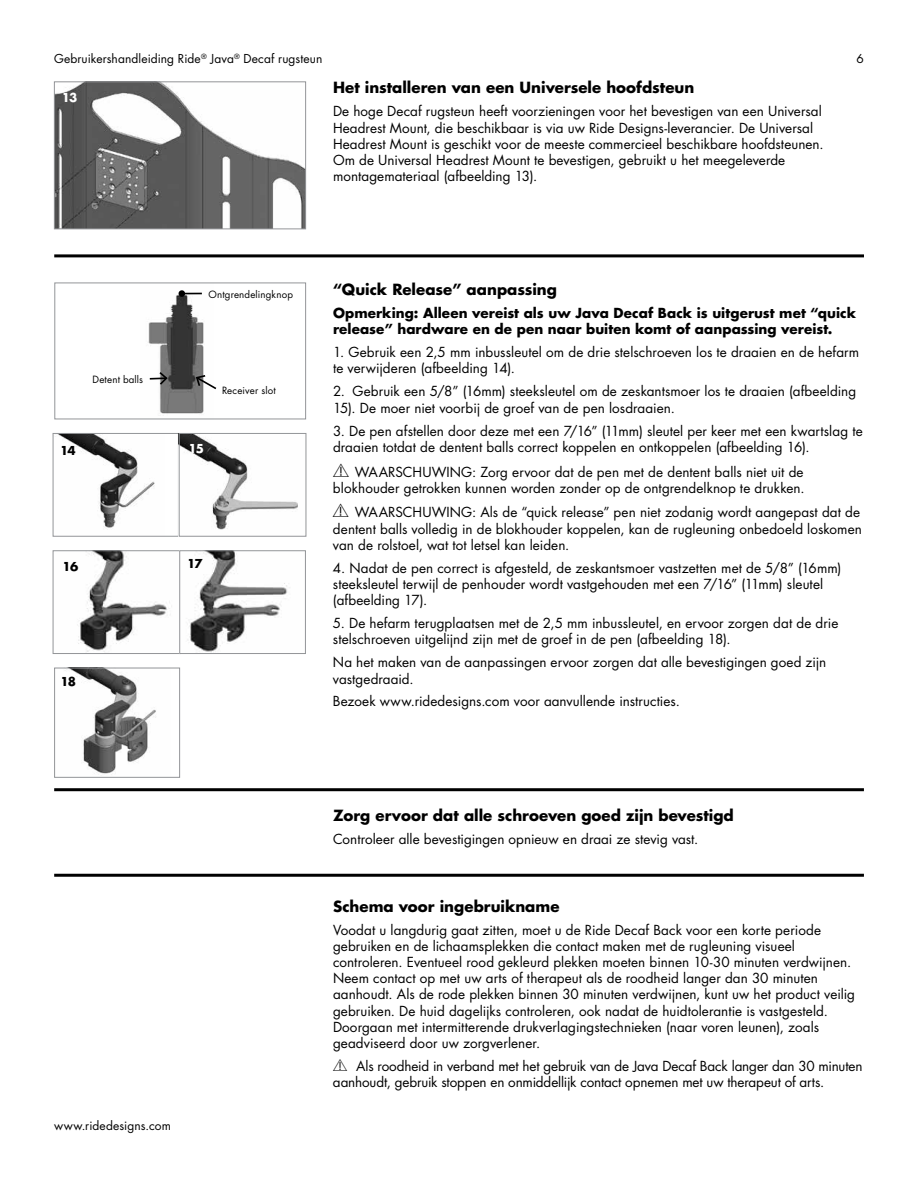
<style>
.page{position:relative;width:918px;height:1188px;background:#fff}
.page>*{position:absolute;margin:0;border:0;box-sizing:border-box;transform-origin:0 0}
.t1{font:700 15px "Futura Std";color:#000}
.t2{font:13.5px/16.2px "Futura";letter-spacing:.005em;color:#000}
.t3{font:700 13.5px/16.2px "Futura Std";letter-spacing:.005em;color:#000}
.t4{font:12px "Futura";letter-spacing:.01em;color:#000}
.t5{font:700 12px "Futura Std";letter-spacing:-.07em;color:#000}
.t6{font:700 12px "Futura Std";color:#fff}
.t7{font:9.75px "Futura";letter-spacing:.015em;color:#000}
.s1{font-family:"MDD ISO 15223 1"}
.s2{font-family:"MDD ISO 15223 1";font-size:12px}
</style>
<div class="page">
<img style="left:59px;top:435px;width:96px;height:93px">
<div style="left:53px;top:433px;width:126px;height:104px;border:1px solid #939598"></div>
<img style="left:56px;top:83px;width:248px;height:144px">
<div style="left:54px;top:81px;width:252px;height:148px;border:1px solid #939598"></div>
<img style="left:181px;top:435px;width:117px;height:95px">
<div style="left:179px;top:433px;width:127px;height:104px;border:1px solid #939598"></div>
<img style="left:77px;top:552px;width:95px;height:100px">
<div style="left:53px;top:550px;width:128px;height:104px;border:1px solid #939598"></div>
<img style="left:148px;top:295px;width:56px;height:119px">
<div style="left:54px;top:283px;width:252px;height:136px;border:1px solid #939598"></div>
<svg style="left:178px;top:290px;width:24px;height:7px"></svg>
<svg style="left:195px;top:374px;width:22px;height:17px"></svg>
<svg style="left:148px;top:370px;width:21px;height:16px"></svg>
<img style="left:187px;top:552px;width:101px;height:100px">
<div style="left:179px;top:550px;width:127px;height:104px;border:1px solid #939598"></div>
<img style="left:65px;top:670px;width:91px;height:105px">
<div style="left:54px;top:668px;width:126px;height:110px;border:1px solid #939598"></div>
<hr style="left:54px;top:254px;width:810px;height:3px;background:#000">
<hr style="left:54px;top:788px;width:810px;height:3px;background:#000">
<hr style="left:54px;top:874px;width:810px;height:3px;background:#000">
<p class="t4" style="left:54px;top:51px;width:270px">Gebruikershandleiding Ride<sup>®</sup> Java<sup>®</sup> Decaf rugsteun</p>
<p class="t4" style="left:857px;top:51px;width:9px">6</p>
<p class="t6" style="left:62px;top:90px;width:17px">13</p>
<p class="t7" style="left:93px;top:372px;width:52px">Detent balls</p>
<p class="t7" style="left:209px;top:288px;width:86px">Ontgrendelingknop</p>
<p class="t7" style="left:222px;top:384px;width:55px">Receiver slot</p>
<p class="t5" style="left:60px;top:443px;width:17px">14</p>
<p class="t6" style="left:188px;top:440px;width:17px">15</p>
<p class="t5" style="left:63px;top:558px;width:17px">16</p>
<p class="t5" style="left:187px;top:555px;width:17px">17</p>
<p class="t5" style="left:61px;top:674px;width:17px">18</p>
<p class="t4" style="left:54px;top:1117px;width:118px">www.ridedesigns.com</p>
<p class="t1" style="left:333px;top:78px;width:363px">Het installeren van een Universele hoofdsteun</p>
<p class="t2" style="left:333px;top:103px;width:492px">De hoge Decaf rugsteun heeft voorzieningen voor het bevestigen van een Universal Headrest Mount, die beschikbaar is via uw Ride Designs-leverancier. De Universal Headrest Mount is geschikt voor de meeste commercieel beschikbare hoofdsteunen.<br>Om de Universal Headrest Mount te bevestigen, gebruikt u het meegeleverde montagemateriaal (afbeelding 13).</p>
<p class="t1" style="left:333px;top:280px;width:226px">“Quick Release” aanpassing</p>
<p class="t3" style="left:333px;top:305px;width:525px">Opmerking: Alleen vereist als uw Java Decaf Back is uitgerust met “quick release” hardware en de pen naar buiten komt of aanpassing vereist.</p>
<p class="t2" style="left:333px;top:344px;width:528px">1. Gebruik een 2,5 mm inbussleutel om de drie stelschroeven los te draaien en de hefarm te verwijderen (afbeelding 14).</p>
<p class="t2" style="left:333px;top:383px;width:525px">2. Gebruik een 5/8” (16mm) steeksleutel om de zeskantsmoer los te draaien (afbeelding<br>15). De moer niet voorbij de groef van de pen losdraaien.</p>
<p class="t2" style="left:333px;top:422px;width:531px">3. De pen afstellen door deze met een 7/16” (11mm) sleutel per keer met een kwartslag te draaien totdat de dentent balls correct koppelen en ontkoppelen (afbeelding 16).</p>
<p class="t2" style="left:333px;top:463px;width:473px"><span class="s1">Y</span> WAARSCHUWING: Zorg ervoor dat de pen met de dentent balls niet uit de blokhouder getrokken kunnen worden zonder op de ontgrendelknop te drukken.</p>
<p class="t2" style="left:333px;top:504px;width:530px"><span class="s1">Y</span> WAARSCHUWING: Als de “quick release” pen niet zodanig wordt aangepast dat de dentent balls volledig in de blokhouder koppelen, kan de rugleuning onbedoeld loskomen van de rolstoel, wat tot letsel kan leiden.</p>
<p class="t2" style="left:333px;top:560px;width:510px">4. Nadat de pen correct is afgesteld, de zeskantsmoer vastzetten met de 5/8” (16mm) steeksleutel terwijl de penhouder wordt vastgehouden met een 7/16” (11mm) sleutel (afbeelding 17).</p>
<p class="t2" style="left:333px;top:615px;width:507px">5. De hefarm terugplaatsen met de 2,5 mm inbussleutel, en ervoor zorgen dat de drie stelschroeven uitgelijnd zijn met de groef in de pen (afbeelding 18).</p>
<p class="t2" style="left:333px;top:654px;width:495px">Na het maken van de aanpassingen ervoor zorgen dat alle bevestigingen goed zijn vastgedraaid.</p>
<p class="t2" style="left:333px;top:693px;width:348px">Bezoek www.ridedesigns.com voor aanvullende instructies.</p>
<p class="t1" style="left:333px;top:806px;width:402px">Zorg ervoor dat alle schroeven goed zijn bevestigd</p>
<p class="t2" style="left:333px;top:831px;width:367px">Controleer alle bevestigingen opnieuw en draai ze stevig vast.</p>
<p class="t1" style="left:333px;top:896px;width:228px">Schema voor ingebruikname</p>
<p class="t2" style="left:333px;top:921px;width:524px">Voodat u langdurig gaat zitten, moet u de Ride Decaf Back voor een korte periode gebruiken en de lichaamsplekken die contact maken met de rugleuning visueel controleren. Eventueel rood gekleurd plekken moeten binnen 10-30 minuten verdwijnen.<br>Neem contact op met uw arts of therapeut als de roodheid langer dan 30 minuten aanhoudt. Als de rode plekken binnen 30 minuten verdwijnen, kunt uw het product veilig gebruiken. De huid dagelijks controleren, ook nadat de huidtolerantie is vastgesteld.<br>Doorgaan met intermitterende drukverlagingstechnieken (naar voren leunen), zoals geadviseerd door uw zorgverlener.</p>
<p class="t2" style="left:333px;top:1058px;width:531px"><span class="s2">Y</span> Als roodheid in verband met het gebruik van de Java Decaf Back langer dan 30 minuten aanhoudt, gebruik stoppen en onmiddellijk contact opnemen met uw therapeut of arts.</p>
</div>
